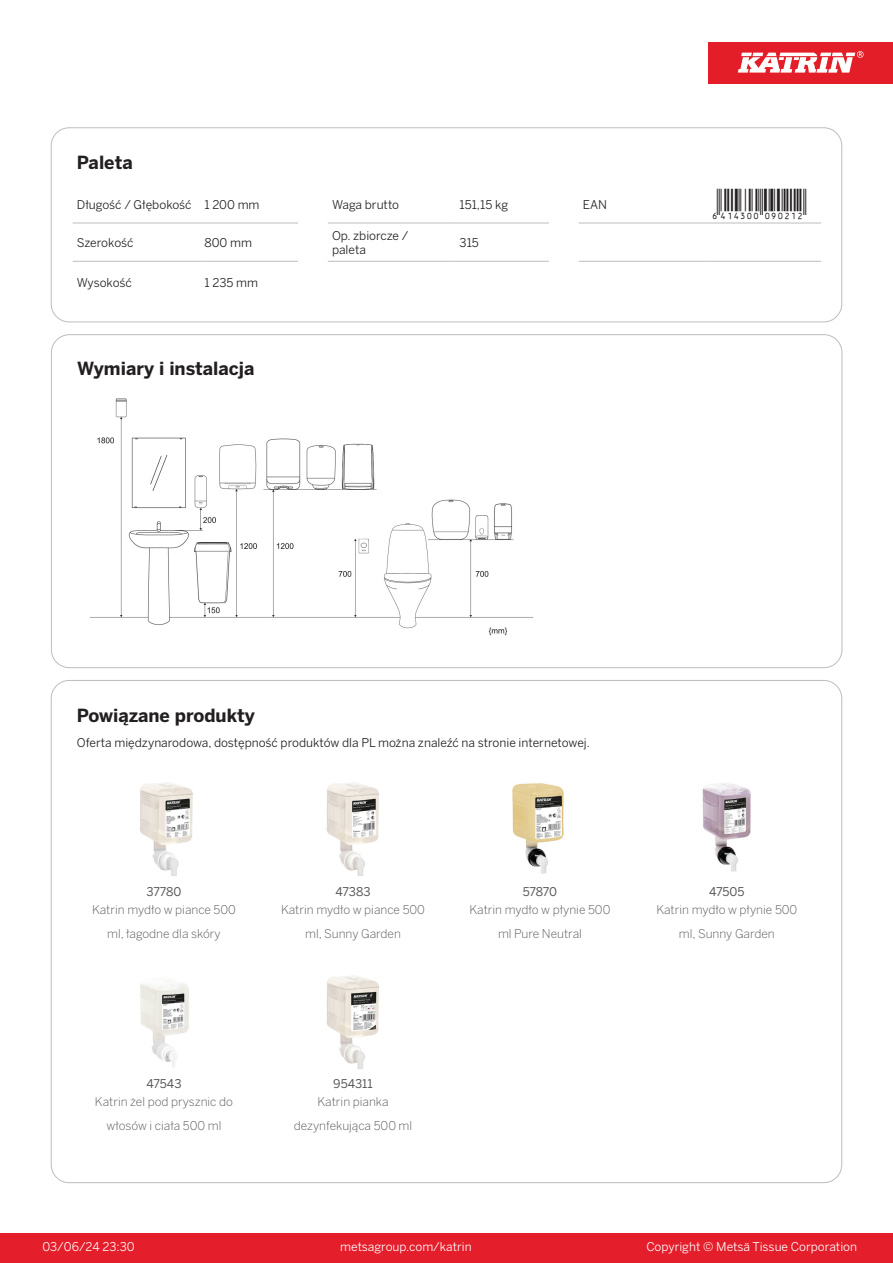
<style>
.page{position:relative;width:893px;height:1263px;background:#fff}
.page>*{position:absolute;margin:0;border:0;box-sizing:border-box;transform-origin:0 0}
.T_EAN{font:30px "Viisas EAN Matala";color:#231f20}
.T_TableHeader{font:700 18px "Benton Sans";color:#231f20}
.T_RelatedName{font:300 12px/24px "Benton Sans";color:#57585a;text-align:center}
.T_TableBody{font:12px "Benton Sans";color:#231f20}
.t1{font:12px "Benton Sans";color:#fff}
.T_RelatedCode{font:12px "Benton Sans";color:#57585a}
</style>
<div class="page">
<div style="left:0;top:1233px;width:893px;height:30px;background:#e41e2b"></div>
<div style="left:708px;top:43px;width:185px;height:41px;background:#e31e28"></div>
<svg style="left:738px;top:51px;width:126px;height:22px"></svg>
<hr style="left:73px;top:223px;width:127px;height:1px;background:#bcbdc0">
<hr style="left:200px;top:223px;width:98px;height:1px;background:#bcbdc0">
<hr style="left:328px;top:223px;width:127px;height:1px;background:#bcbdc0">
<hr style="left:455px;top:223px;width:94px;height:1px;background:#bcbdc0">
<hr style="left:579px;top:223px;width:127px;height:1px;background:#bcbdc0">
<hr style="left:706px;top:223px;width:115px;height:1px;background:#bcbdc0">
<hr style="left:73px;top:261px;width:127px;height:1px;background:#bcbdc0">
<hr style="left:200px;top:261px;width:98px;height:1px;background:#bcbdc0">
<hr style="left:328px;top:261px;width:127px;height:1px;background:#bcbdc0">
<hr style="left:455px;top:261px;width:94px;height:1px;background:#bcbdc0">
<hr style="left:579px;top:261px;width:127px;height:1px;background:#bcbdc0">
<hr style="left:706px;top:261px;width:115px;height:1px;background:#bcbdc0">
<div style="left:51px;top:128px;width:791px;height:194px;border:1px solid #bcbdc0;border-radius:18px"></div>
<img style="left:89px;top:398px;width:445px;height:238px">
<img style="left:140px;top:782px;width:53px;height:94px">
<img style="left:326px;top:782px;width:53px;height:94px">
<img style="left:512px;top:783px;width:52px;height:91px">
<img style="left:702px;top:783px;width:49px;height:89px">
<img style="left:140px;top:983px;width:49px;height:84px">
<img style="left:326px;top:975px;width:53px;height:94px">
<p class="T_TableHeader" style="left:77px;top:151px;width:57px">Paleta</p>
<p class="T_TableBody" style="left:77px;top:197px;width:116px">Długość / Głębokość</p>
<p class="T_TableBody" style="left:204px;top:197px;width:57px">1 200 mm</p>
<p class="T_TableBody" style="left:332px;top:197px;width:69px">Waga brutto</p>
<p class="T_TableBody" style="left:460px;top:197px;width:50px">151,15 kg</p>
<p class="T_TableBody" style="left:583px;top:197px;width:26px">EAN</p>
<p class="T_EAN" style="left:710px;top:188px;width:97px">*6414300090212*</p>
<p class="T_TableBody" style="left:77px;top:235px;width:58px">Szerokość</p>
<p class="T_TableBody" style="left:204px;top:235px;width:49px">800 mm</p>
<p class="T_TableBody" style="left:332px;top:228px;width:78px">Op. zbiorcze /</p>
<p class="T_TableBody" style="left:332px;top:243px;width:35px">paleta</p>
<p class="T_TableBody" style="left:460px;top:235px;width:21px">315</p>
<p class="T_TableBody" style="left:77px;top:276px;width:56px">Wysokość</p>
<p class="T_TableBody" style="left:204px;top:276px;width:55px">1 235 mm</p>
<p class="T_TableHeader" style="left:77px;top:357px;width:179px">Wymiary i instalacja</p>
<p class="T_TableHeader" style="left:77px;top:704px;width:179px">Powiązane produkty</p>
<p class="T_TableBody" style="left:77px;top:735px;width:515px">Oferta międzynarodowa, dostępność produktów dla PL można znaleźć na stronie internetowej.</p>
<p class="T_RelatedCode" style="left:146px;top:884px;width:37px">37780</p>
<p class="T_RelatedCode" style="left:335px;top:884px;width:37px">47383</p>
<p class="T_RelatedCode" style="left:523px;top:884px;width:36px">57870</p>
<p class="T_RelatedCode" style="left:709px;top:884px;width:37px">47505</p>
<p class="T_RelatedName" style="left:92px;top:897px;width:145px">Katrin mydło w piance 500 ml, łagodne dla skóry</p>
<p class="T_RelatedName" style="left:281px;top:897px;width:145px">Katrin mydło w piance 500 ml, Sunny Garden</p>
<p class="T_RelatedName" style="left:469px;top:897px;width:142px">Katrin mydło w płynie 500 ml Pure Neutral</p>
<p class="T_RelatedName" style="left:656px;top:897px;width:142px">Katrin mydło w płynie 500 ml, Sunny Garden</p>
<p class="T_RelatedCode" style="left:147px;top:1076px;width:36px">47543</p>
<p class="T_RelatedCode" style="left:333px;top:1076px;width:41px">954311</p>
<p class="T_RelatedName" style="left:95px;top:1089px;width:140px">Katrin żel pod prysznic do włosów i ciała 500 ml</p>
<p class="T_RelatedName" style="left:294px;top:1089px;width:120px">Katrin pianka dezynfekująca 500 ml</p>
<p class="t1" style="left:43px;top:1239px;width:94px">03/06/24 23:30</p>
<p class="t1" style="left:340px;top:1239px;width:133px">metsagroup.com/katrin</p>
<p class="t1" style="left:646px;top:1239px;width:212px">Copyright © Metsä Tissue Corporation</p>
</div>
